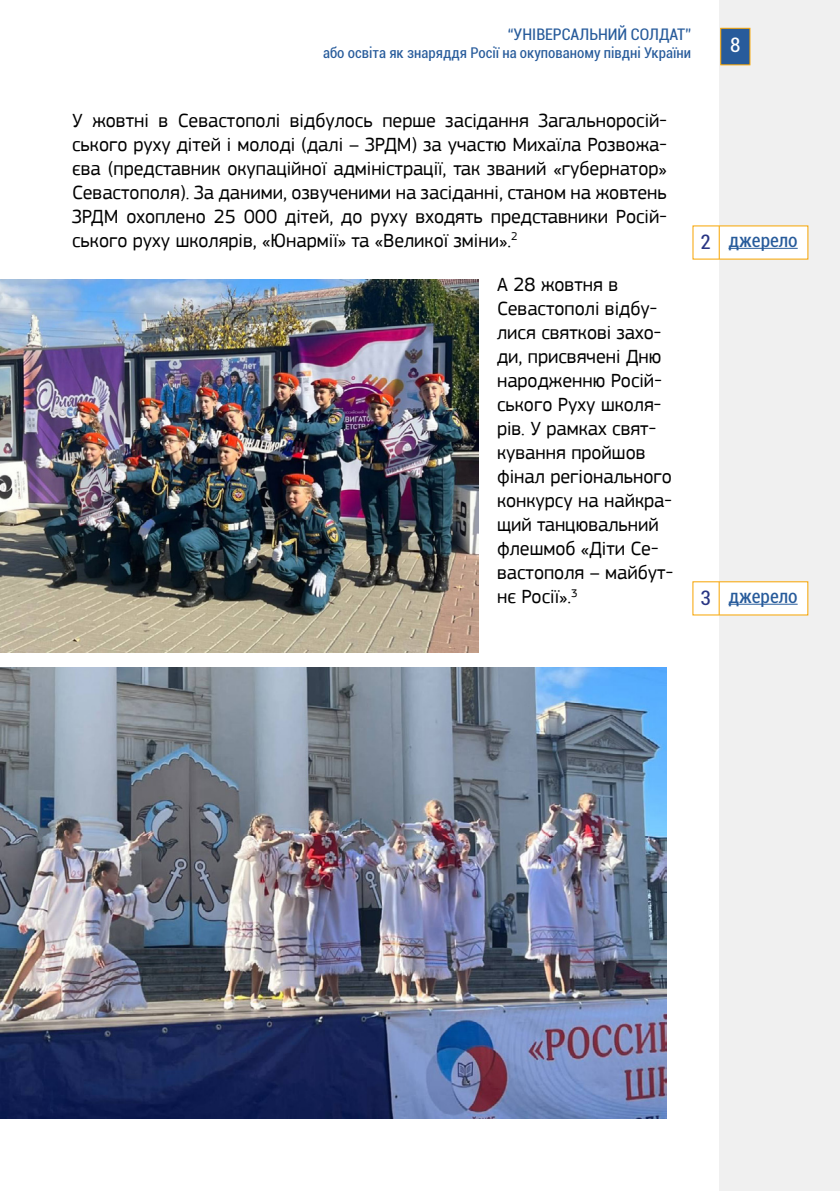
<style>
.page{position:relative;width:840px;height:1191px;background:#fff}
.page>*{position:absolute;margin:0;border:0;box-sizing:border-box;transform-origin:0 0}
.t1{font:20px/24px "PF Square Sans Pro";color:#000}
.t2{font:condensed 20px "Roboto";color:#fff}
.t3{font:condensed 19.2px "Roboto";color:#275b9b}
.t4{font:condensed 16px "Roboto";color:#275b9b}
.t5{font:condensed 14.8px "Roboto";color:#275b9b}
.s1{font-size:20px;color:#283583}
</style>
<div class="page">
<div style="left:719px;top:0;width:120px;height:1191px;background:#f0f0f0"></div>
<div style="left:719px;top:28px;width:31px;height:37px;background:#275b9b;border:1px solid #f7a400"></div>
<div style="left:692px;top:581px;width:115px;height:34px;background:#fff"></div>
<hr style="left:718px;top:582px;width:1px;height:33px;background:#f7a400">
<hr style="left:728px;top:604px;width:69px;height:1px;background:#275b9b">
<div style="left:692px;top:225px;width:116px;height:35px;background:#fff"></div>
<hr style="left:718px;top:226px;width:1px;height:33px;background:#f7a400">
<hr style="left:728px;top:248px;width:69px;height:1px;background:#275b9b">
<img style="left:0;top:279px;width:478px;height:373px">
<img style="left:0;top:668px;width:666px;height:451px">
<p class="t4" style="left:507px;top:24px;width:184px">“УНІВЕРСАЛЬНИЙ СОЛДАТ”</p>
<p class="t5" style="left:323px;top:42px;width:369px">або освіта як знаряддя Росії на окупованому півдні України</p>
<p class="t2" style="left:729px;top:31px;width:12px">8</p>
<p class="t1" style="left:72px;top:109px;width:596px;text-align:justify">У жовтні в Севастополі відбулось перше засідання Загальноросій&shy;ського руху дітей і молоді (далі – ЗРДМ) за участю Михаїла Розвожа&shy;єва (представник окупаційної адміністрації, так званий «губернатор» Севастополя). За даними, озвученими на засіданні, станом на жовтень ЗРДМ охоплено 25 000 дітей, до руху входять представники Росій&shy;ського руху школярів, «Юнармії» та «Великої зміни».<sup>2</sup></p>
<p class="t1" style="left:496px;top:273px;width:177px">А 28 жовтня в<br>Севастополі відбу&shy;лися святкові захо&shy;ди, присвячені Дню народженню Росій&shy;ського Руху школя&shy;рів. У рамках свят&shy;кування пройшов фінал регіонального конкурсу на найкра&shy;щий танцювальний флешмоб «Діти Се&shy;вастополя – майбут&shy;нє Росії».<sup>3</sup></p>
<p class="t3" style="left:700px;top:227px;width:99px"><span class="s1">2</span> джерело</p>
<p class="t3" style="left:700px;top:582px;width:99px"><span class="s1">3</span> джерело</p>
</div>
